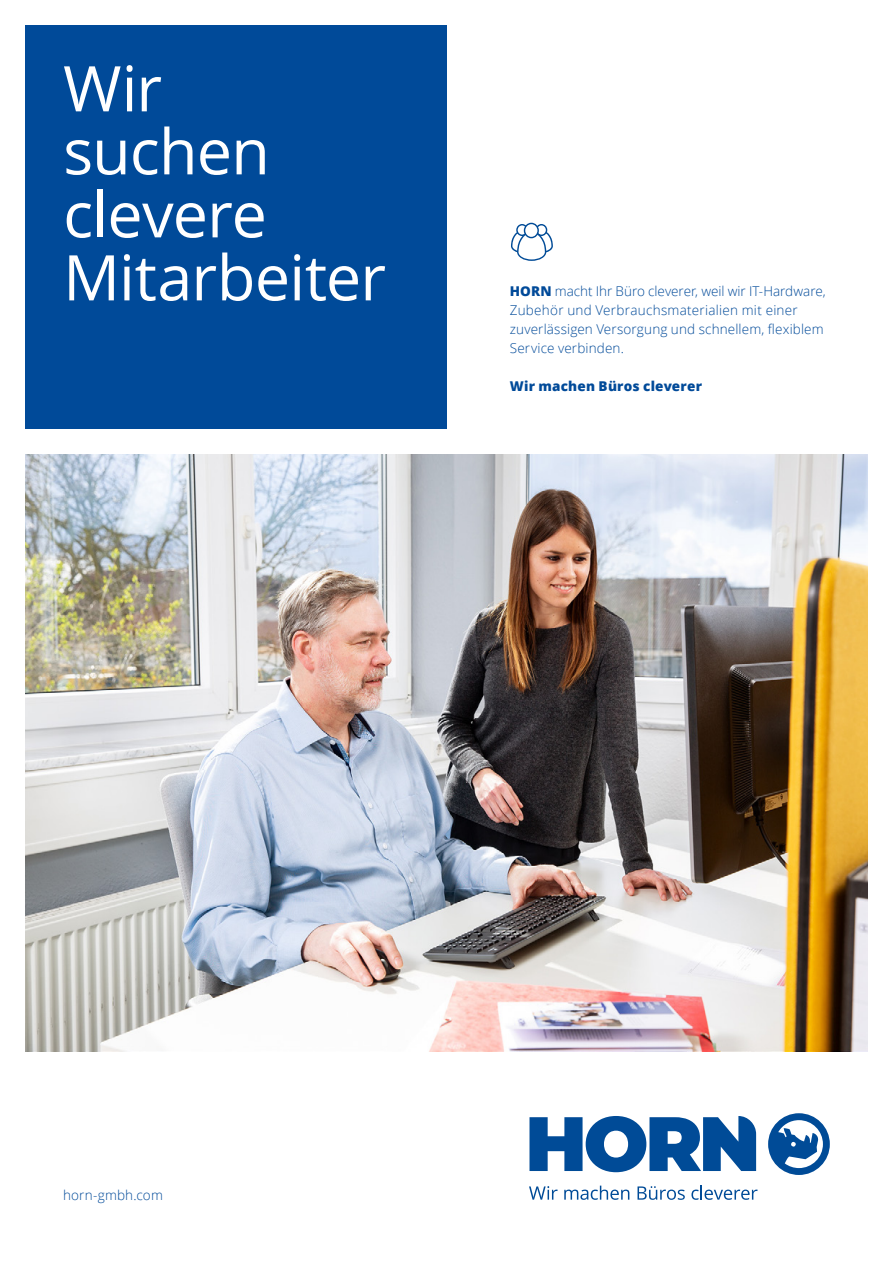
<style>
.page{position:relative;width:893px;height:1263px;background:#fff}
.page>*{position:absolute;margin:0;border:0;box-sizing:border-box;transform-origin:0 0}
.t1{font:63px/63px "Open Sans";letter-spacing:-.015em;color:#fff}
.t2{font:300 13.5px/18.9px "Open Sans";letter-spacing:.01em;color:#004a99}
.t3{font:800 13.5px "Open Sans";letter-spacing:.015em;color:#004a99}
.s1{font-weight:800}
</style>
<div class="page">
<svg style="left:529px;top:1186px;width:29px;height:14px"></svg>
<svg style="left:564px;top:1185px;width:65px;height:15px"></svg>
<svg style="left:637px;top:1186px;width:48px;height:14px"></svg>
<svg style="left:691px;top:1185px;width:67px;height:15px"></svg>
<svg style="left:768px;top:1113px;width:62px;height:62px"></svg>
<svg style="left:529px;top:1116px;width:227px;height:56px"></svg>
<div style="left:25px;top:25px;width:421px;height:404px;background:#004a99"></div>
<img style="left:25px;top:454px;width:843px;height:597px">
<svg style="left:511px;top:223px;width:42px;height:38px"></svg>
<h1 class="t1" style="left:63px;top:55px;width:324px">Wir<br>suchen clevere<br>Mitarbeiter</h1>
<p class="t2" style="left:510px;top:282px;width:317px"><span class="s1">HORN</span> macht Ihr Büro cleverer, weil wir IT-Hardware, Zubehör und Verbrauchsmaterialien mit einer zuverlässigen Versorgung und schnellem, flexiblem Service verbinden.</p>
<p class="t3" style="left:510px;top:376px;width:194px">Wir machen Büros cleverer</p>
<p class="t2" style="left:63px;top:1185px;width:101px">horn-gmbh.com</p>
</div>
